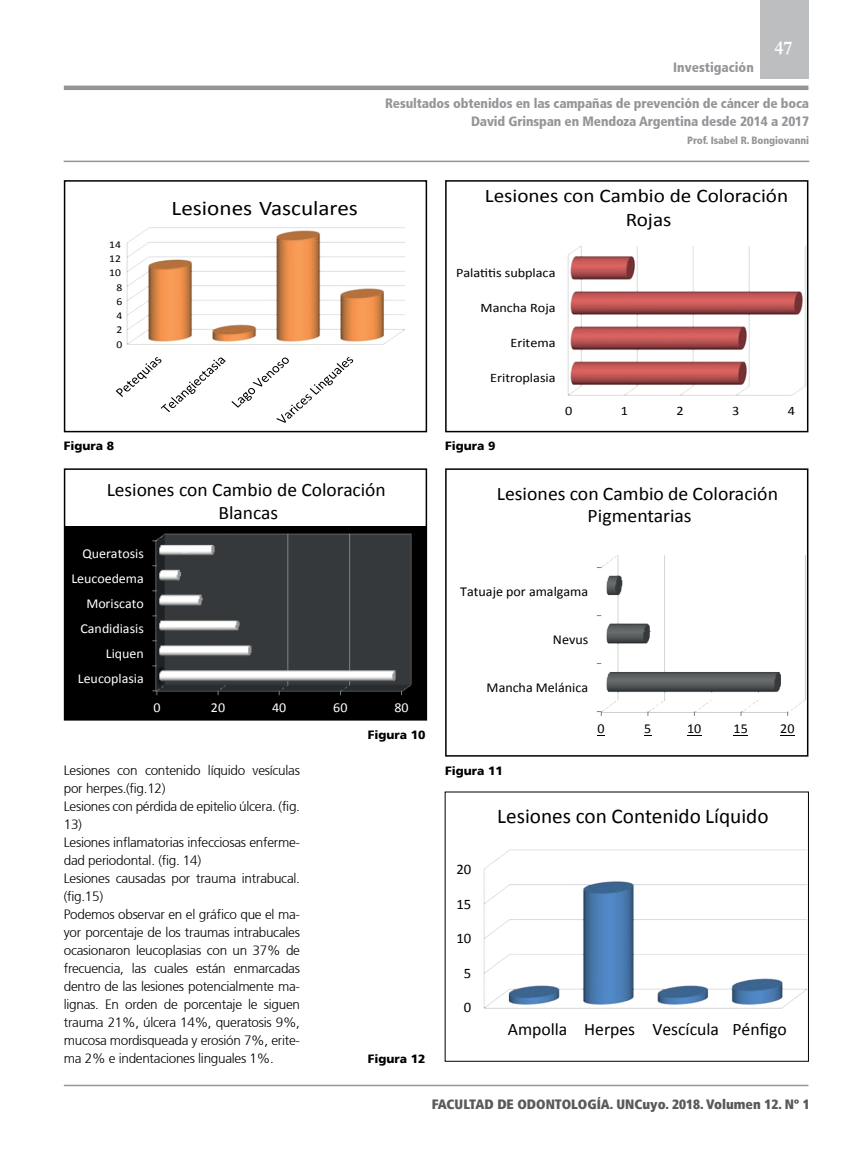
<style>
.page{position:relative;width:851px;height:1149px;background:#fff}
.page>*{position:absolute;margin:0;border:0;box-sizing:border-box;transform-origin:0 0}
.t1{font:21px "Calibri";color:#000}
.t2{font:20.85px "Calibri";color:#000;scale:1.11 1}
.t3{font:700 19.5px "Garamond";color:#fff}
.t4{font:19.2px/23.7px "Calibri";color:#000;scale:1.1 1}
.t5{font:19.05px/22.8px "Calibri";color:#000;text-align:center}
.t6{font:17.55px "Calibri";color:#000}
.t7{font:14.55px "Calibri";color:#000}
.t8{font:13.65px "Calibri";color:#fff}
.t9{font:13.65px "Calibri";color:#000}
.t10{font:300 13.5px/18px "Frutiger 45";letter-spacing:-.02em;color:#000}
.t11{font:900 condensed 13.5px/18px "Frutiger 77";letter-spacing:-.01em;color:#939598;text-align:right}
.t12{font:13.5px "Frutiger 87 Cond Extra Blk";color:#58595b}
.t13{font:12.9px "Calibri";color:#000;scale:1.1 1}
.t14{font:900 12px "Frutiger 75";color:#000}
.t15{font:900 condensed 10.5px "Frutiger 77";letter-spacing:-.01em;color:#939598}
.t16{font:10.35px "Calibri";color:#000;scale:1.11 1}
</style>
<div class="page">
<div style="left:760px;top:0;width:48px;height:79px;background:#bcbec0"></div>
<hr style="left:64px;top:1084px;width:744px;height:1px;background:#939598">
<div style="left:64px;top:85px;width:744px;height:5px;background:#939598"></div>
<hr style="left:64px;top:160px;width:745px;height:2px;background:#939598">
<img style="left:126px;top:227px;width:279px;height:117px">
<svg style="left:116px;top:357px;width:237px;height:65px"></svg>
<div style="left:64px;top:180px;width:363px;height:252px;border:2px solid #000"></div>
<img style="left:567px;top:246px;width:238px;height:149px">
<div style="left:445px;top:180px;width:363px;height:252px;border:2px solid #000"></div>
<div style="left:65px;top:526px;width:361px;height:193px;background:#000"></div>
<img style="left:156px;top:533px;width:256px;height:158px">
<svg style="left:152px;top:690px;width:6px;height:5px"></svg>
<div style="left:64px;top:468px;width:363px;height:252px;border:2px solid #000"></div>
<img style="left:600px;top:555px;width:205px;height:157px">
<svg style="left:596px;top:711px;width:6px;height:4px"></svg>
<div style="left:445px;top:468px;width:363px;height:288px;border:2px solid #000"></div>
<img style="left:484px;top:849px;width:322px;height:158px">
<h3 class="t3" style="left:774px;top:35px;width:20px">47</h3>
<p class="t16" style="left:109px;top:237px;width:12px">14</p>
<p class="t16" style="left:109px;top:252px;width:12px">12</p>
<p class="t16" style="left:109px;top:266px;width:12px">10</p>
<p class="t16" style="left:117px;top:280px;width:7px">8</p>
<p class="t16" style="left:117px;top:295px;width:7px">6</p>
<p class="t16" style="left:117px;top:309px;width:7px">4</p>
<p class="t16" style="left:117px;top:323px;width:7px">2</p>
<p class="t16" style="left:117px;top:337px;width:7px">0</p>
<h2 class="t2" style="left:172px;top:195px;width:169px">Lesiones Vasculares</h2>
<p class="t11" style="left:673px;top:58px;width:82px">Investigación</p>
<p class="t11" style="left:385px;top:94px;width:425px">Resultados obtenidos en las campañas de prevención de cáncer de boca<br>David Grinspan en Mendoza Argentina desde 2014 a 2017</p>
<p class="t15" style="left:687px;top:134px;width:123px">Prof. Isabel R. Bongiovanni</p>
<h3 class="t4" style="left:625px;top:184px;width:149px;text-indent:-141px">Lesiones con Cambio de Coloración<br>Rojas</h3>
<p class="t13" style="left:456px;top:265px;width:92px">Palatitis subplaca</p>
<p class="t13" style="left:480px;top:299px;width:70px">Mancha Roja</p>
<p class="t13" style="left:510px;top:334px;width:42px">Eritema</p>
<p class="t13" style="left:490px;top:369px;width:61px">Eritroplasia</p>
<p class="t13" style="left:565px;top:402px;width:8px">0</p>
<p class="t13" style="left:620px;top:402px;width:8px">1</p>
<p class="t13" style="left:676px;top:402px;width:8px">2</p>
<p class="t13" style="left:732px;top:402px;width:8px">3</p>
<p class="t13" style="left:787px;top:402px;width:8px">4</p>
<p class="t14" style="left:64px;top:439px;width:52px">Figura 8</p>
<p class="t14" style="left:445px;top:439px;width:52px">Figura 9</p>
<h3 class="t5" style="left:107px;top:478px;width:280px">Lesiones con Cambio de Coloración<br>Blancas</h3>
<p class="t8" style="left:82px;top:544px;width:63px">Queratosis</p>
<p class="t8" style="left:71px;top:569px;width:74px">Leucoedema</p>
<p class="t8" style="left:86px;top:594px;width:59px">Moriscato</p>
<p class="t8" style="left:80px;top:619px;width:65px">Candidiasis</p>
<p class="t8" style="left:106px;top:644px;width:40px">Liquen</p>
<p class="t8" style="left:78px;top:669px;width:67px">Leucoplasia</p>
<p class="t8" style="left:153px;top:699px;width:9px">0</p>
<p class="t8" style="left:211px;top:699px;width:16px">20</p>
<p class="t8" style="left:272px;top:699px;width:16px">40</p>
<p class="t8" style="left:333px;top:699px;width:16px">60</p>
<p class="t8" style="left:394px;top:699px;width:16px">80</p>
<p class="t14" style="left:367px;top:727px;width:59px">Figura 10</p>
<p class="t10" style="left:64px;top:761px;width:238px">Lesiones con contenido líquido vesículas por herpes.(fig.12)<br>Lesiones con pérdida de epitelio úlcera. (fig.<br>13)<br>Lesiones inflamatorias infecciosas enferme&shy;dad periodontal. (fig. 14)<br>Lesiones causadas por trauma intrabucal. (fig.15)<br>Podemos observar en el gráfico que el ma&shy;yor porcentaje de los traumas intrabucales ocasionaron leucoplasias con un 37% de frecuencia, las cuales están enmarcadas dentro de las lesiones potencialmente ma&shy;lignas. En orden de porcentaje le siguen trauma 21%, úlcera 14%, queratosis 9%, mucosa mordisqueada y erosión 7%, erite&shy;ma 2% e indentaciones linguales 1%.</p>
<p class="t14" style="left:367px;top:1051px;width:59px">Figura 12</p>
<h3 class="t5" style="left:496px;top:482px;width:283px">Lesiones con Cambio de Coloración<br>Pigmentarias</h3>
<p class="t9" style="left:460px;top:583px;width:129px">Tatuaje por amalgama</p>
<p class="t9" style="left:553px;top:631px;width:37px">Nevus</p>
<p class="t9" style="left:486px;top:679px;width:103px">Mancha Melánica</p>
<p class="t9" style="left:597px;top:719px;width:9px">0</p>
<p class="t9" style="left:644px;top:719px;width:9px">5</p>
<p class="t9" style="left:687px;top:719px;width:16px">10</p>
<p class="t9" style="left:733px;top:719px;width:16px">15</p>
<p class="t9" style="left:780px;top:719px;width:16px">20</p>
<p class="t14" style="left:445px;top:763px;width:59px">Figura 11</p>
<p class="t7" style="left:456px;top:860px;width:16px">20</p>
<p class="t7" style="left:456px;top:894px;width:16px">15</p>
<p class="t7" style="left:456px;top:929px;width:16px">10</p>
<p class="t7" style="left:464px;top:963px;width:9px">5</p>
<p class="t7" style="left:464px;top:997px;width:9px">0</p>
<h1 class="t1" style="left:497px;top:802px;width:273px">Lesiones con Contenido Líquido</h1>
<p class="t6" style="left:508px;top:1017px;width:280px">Ampolla Herpes Vescícula Pénfigo</p>
<p class="t12" style="left:431px;top:1095px;width:379px">FACULTAD DE ODONTOLOGÍA. UNCuyo. 2018. Volumen 12. Nº 1</p>
</div>
